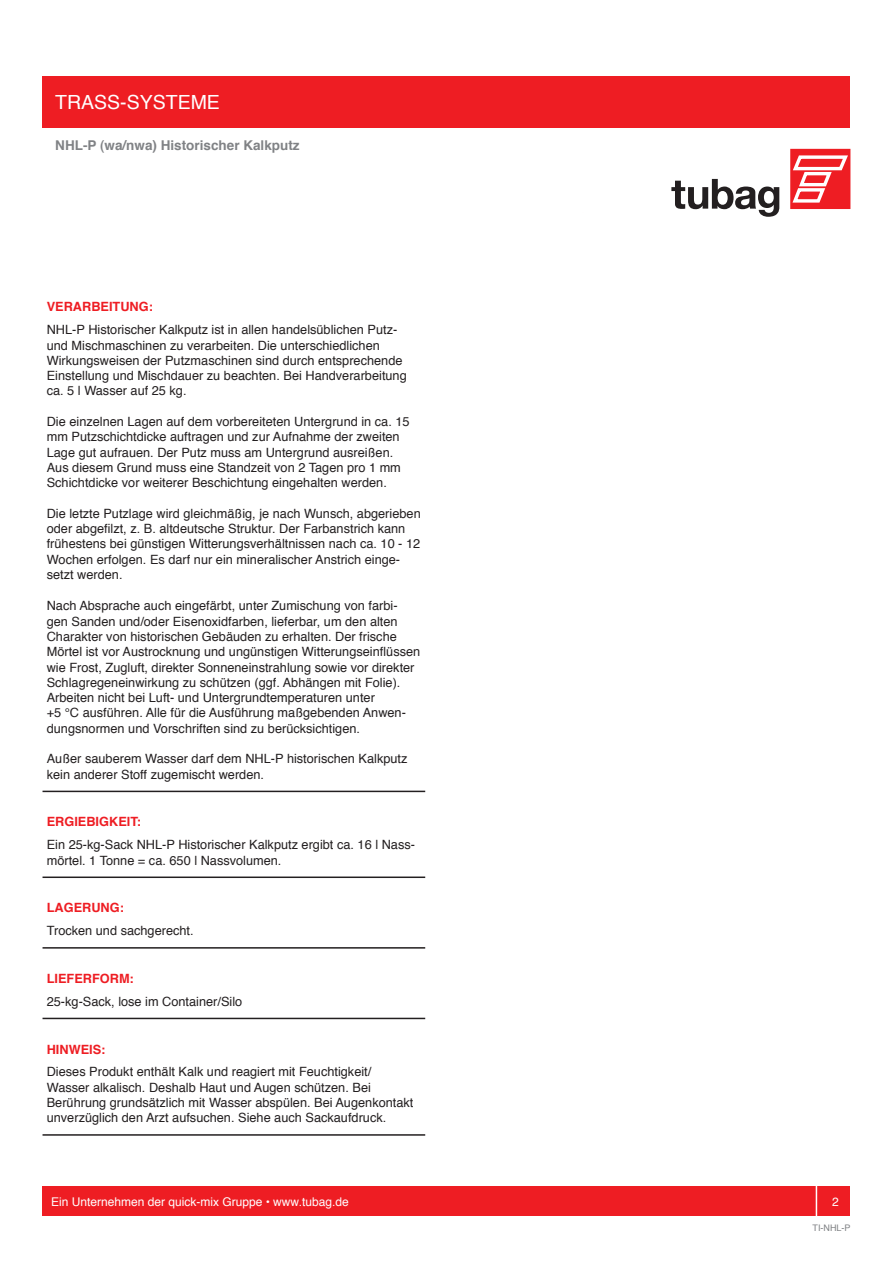
<style>
.page{position:relative;width:893px;height:1263px;background:#fff}
.page>*{position:absolute;margin:0;border:0;box-sizing:border-box;transform-origin:0 0}
.t1{font:19.5px "Helvetica";color:#fff}
.t2{font:700 13.5px "Helvetica";color:#808285}
.t3{font:12.75px/15.3px "Helvetica";color:#231f20}
.t4{font:700 12.75px "Helvetica";color:#ee1d23}
.t5{font:12px "Helvetica";color:#fff}
.t6{font:9px "Helvetica";color:#808285}
</style>
<div class="page">
<div style="left:43px;top:77px;width:807px;height:51px;background:#ee1d23"></div>
<div style="left:791px;top:150px;width:59px;height:58px;background:#ee1d23"></div>
<div style="left:790px;top:149px;width:60px;height:60px;border:1px solid #ee1d23"></div>
<svg style="left:792px;top:155px;width:56px;height:48px"></svg>
<svg style="left:671px;top:179px;width:108px;height:38px"></svg>
<div style="left:43px;top:1186px;width:807px;height:30px;background:#ee1d23"></div>
<div style="left:816px;top:1181px;width:39px;height:40px;border:2px solid #fff"></div>
<hr style="left:43px;top:791px;width:382px;height:1px;background:#231f20">
<hr style="left:43px;top:876px;width:382px;height:2px;background:#231f20">
<hr style="left:43px;top:947px;width:382px;height:1px;background:#231f20">
<hr style="left:43px;top:1018px;width:382px;height:1px;background:#231f20">
<hr style="left:43px;top:1134px;width:382px;height:2px;background:#231f20">
<p class="t1" style="left:55px;top:87px;width:166px">TRASS-SYSTEME</p>
<p class="t2" style="left:55px;top:135px;width:246px">NHL-P (wa/nwa) Historischer Kalkputz</p>
<p class="t4" style="left:47px;top:297px;width:108px">VERARBEITUNG:</p>
<p class="t3" style="left:47px;top:322px;width:362px">NHL-P Historischer Kalkputz ist in allen handelsüblichen Putz&shy;und Mischmaschinen zu verarbeiten. Die unterschiedlichen Wirkungsweisen der Putzmaschinen sind durch entsprechende Einstellung und Mischdauer zu beachten. Bei Handverarbeitung ca. 5 l Wasser auf 25 kg.</p>
<p class="t3" style="left:47px;top:414px;width:364px">Die einzelnen Lagen auf dem vorbereiteten Untergrund in ca. 15 mm Putzschichtdicke auftragen und zur Aufnahme der zweiten Lage gut aufrauen. Der Putz muss am Untergrund ausreißen.<br>Aus diesem Grund muss eine Standzeit von 2 Tagen pro 1 mm Schichtdicke vor weiterer Beschichtung eingehalten werden.</p>
<p class="t3" style="left:47px;top:506px;width:375px">Die letzte Putzlage wird gleichmäßig, je nach Wunsch, abgerieben oder abgefilzt, z. B. altdeutsche Struktur. Der Farbanstrich kann frühestens bei günstigen Witterungsverhältnissen nach ca. 10 - 12<br>Wochen erfolgen. Es darf nur ein mineralischer Anstrich einge&shy;setzt werden.</p>
<p class="t3" style="left:47px;top:599px;width:375px">Nach Absprache auch eingefärbt, unter Zumischung von farbi&shy;gen Sanden und/oder Eisenoxidfarben, lieferbar, um den alten Charakter von historischen Gebäuden zu erhalten. Der frische Mörtel ist vor Austrocknung und ungünstigen Witterungseinflüssen wie Frost, Zugluft, direkter Sonneneinstrahlung sowie vor direkter Schlagregeneinwirkung zu schützen (ggf. Abhängen mit Folie).<br>Arbeiten nicht bei Luft- und Untergrundtemperaturen unter</p>
<p class="t3" style="left:47px;top:706px;width:361px">+5 °C ausführen. Alle für die Ausführung maßgebenden Anwen&shy;dungsnormen und Vorschriften sind zu berücksichtigen.</p>
<p class="t3" style="left:47px;top:752px;width:362px">Außer sauberem Wasser darf dem NHL-P historischen Kalkputz kein anderer Stoff zugemischt werden.</p>
<p class="t4" style="left:47px;top:812px;width:96px">ERGIEBIGKEIT:</p>
<p class="t3" style="left:47px;top:837px;width:370px">Ein 25-kg-Sack NHL-P Historischer Kalkputz ergibt ca. 16 l Nass&shy;mörtel. 1 Tonne = ca. 650 l Nassvolumen.</p>
<p class="t4" style="left:47px;top:897px;width:79px">LAGERUNG:</p>
<p class="t3" style="left:47px;top:923px;width:148px">Trocken und sachgerecht.</p>
<p class="t4" style="left:47px;top:968px;width:89px">LIEFERFORM:</p>
<p class="t3" style="left:47px;top:994px;width:197px">25-kg-Sack, lose im Container/Silo</p>
<p class="t4" style="left:47px;top:1039px;width:60px">HINWEIS:</p>
<p class="t3" style="left:47px;top:1064px;width:368px">Dieses Produkt enthält Kalk und reagiert mit Feuchtigkeit/ Wasser alkalisch. Deshalb Haut und Augen schützen. Bei Berührung grundsätzlich mit Wasser abspülen. Bei Augenkontakt unverzüglich den Arzt aufsuchen. Siehe auch Sackaufdruck.</p>
<p class="t5" style="left:51px;top:1192px;width:299px">Ein Unternehmen der quick-mix Gruppe • www.tubag.de</p>
<p class="t5" style="left:832px;top:1192px;width:8px">2</p>
<p class="t6" style="left:813px;top:1221px;width:39px">TI-NHL-P</p>
</div>
